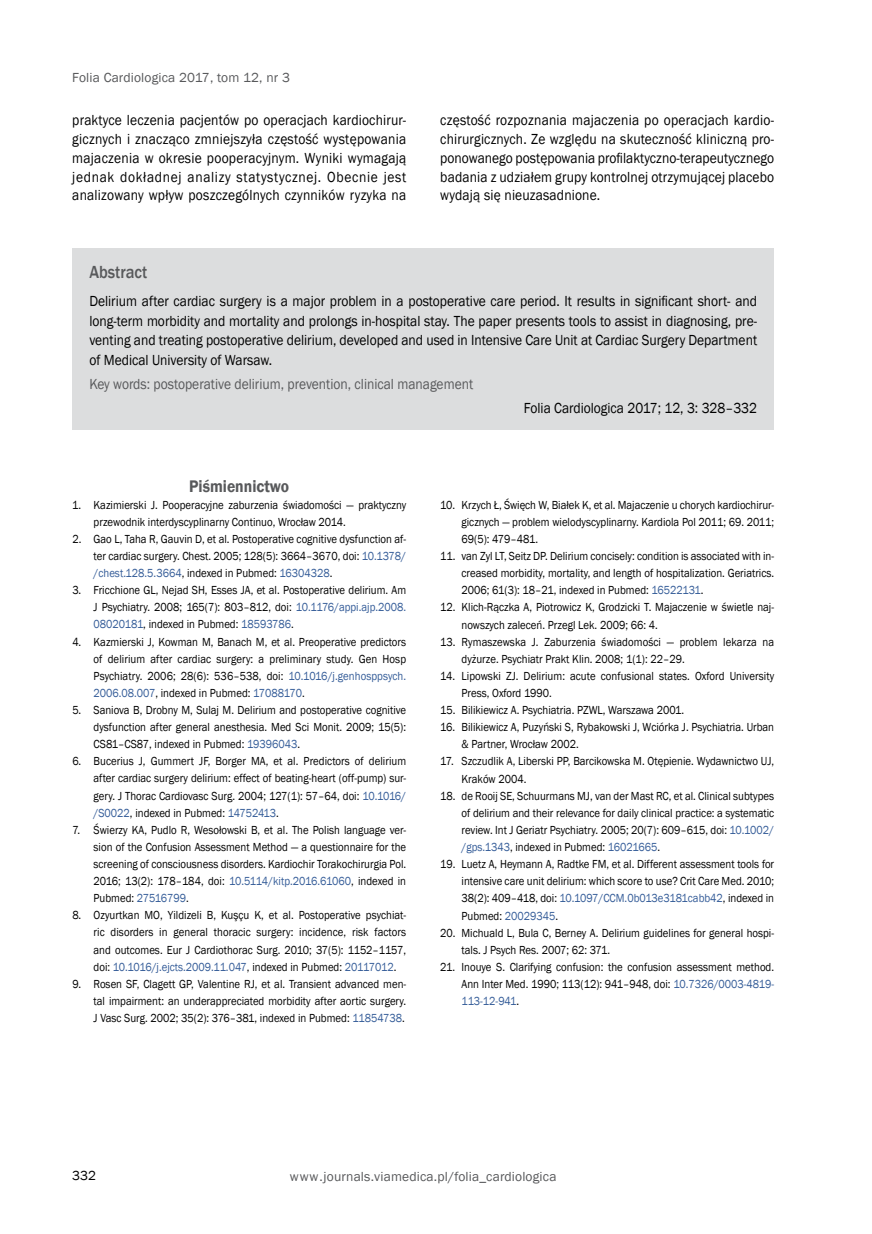
<style>
.page{position:relative;width:872px;height:1234px;background:#fff}
.page>*{position:absolute;margin:0;border:0;box-sizing:border-box;transform-origin:0 0}
.t1{font:500 18px "Franklin Gothic";color:#58595b;scale:.9 1}
.t2{font:600 17.25px "Franklin Gothic";color:#58595b;scale:.9 1}
.t3{font:15px/18.8px "Franklin Gothic";letter-spacing:.01em;color:#000;text-align:justify;scale:.9 1}
.t4{font:15px "Franklin Gothic";color:#58595b;scale:.9 1}
.t5{font:13.5px "Franklin Gothic";letter-spacing:.01em;color:#58595b}
.t6{font:13.5px "Franklin Gothic";color:#000}
.t7{font:12px/17.1px "Franklin Gothic";color:#000;text-align:justify;scale:.9 1}
.s1{color:#345c98}
</style>
<div class="page">
<div style="left:72px;top:248px;width:702px;height:182px;background:#dcddde"></div>
<p class="t5" style="left:72px;top:69px;width:219px">Folia Cardiologica 2017, tom 12, nr 3</p>
<p class="t3" style="left:72px;top:111px;width:372px">praktyce leczenia pacjentów po operacjach kardiochirur&shy;gicznych i znacząco zmniejszyła częstość występowania majaczenia w okresie pooperacyjnym. Wyniki wymagają jednak dokładnej analizy statystycznej. Obecnie jest analizowany wpływ poszczególnych czynników ryzyka na</p>
<p class="t3" style="left:440px;top:111px;width:372px">częstość rozpoznania majaczenia po operacjach kardio&shy;chirurgicznych. Ze względu na skuteczność kliniczną pro&shy;ponowanego postępowania profilaktyczno-terapeutycznego badania z udziałem grupy kontrolnej otrzymującej placebo wydają się nieuzasadnione.</p>
<h1 class="t1" style="left:89px;top:261px;width:66px">Abstract</h1>
<p class="t3" style="left:89px;top:291px;width:743px;line-height:19.5px">Delirium after cardiac surgery is a major problem in a postoperative care period. It results in significant short- and long-term morbidity and mortality and prolongs in-hospital stay. The paper presents tools to assist in diagnosing, pre&shy;venting and treating postoperative delirium, developed and used in Intensive Care Unit at Cardiac Surgery Department of Medical University of Warsaw.</p>
<p class="t4" style="left:89px;top:375px;width:428px">Key words: postoperative delirium, prevention, clinical management</p>
<p class="t3" style="left:524px;top:399px;width:261px">Folia Cardiologica 2017; 12, 3: 328–332</p>
<h2 class="t2" style="left:189px;top:475px;width:113px">Piśmiennictwo</h2>
<p class="t7" style="left:94px;top:496px;width:349px;text-indent:-21px">1. Kazimierski J. Pooperacyjne zaburzenia świadomości — praktyczny przewodnik interdyscyplinarny Continuo, Wrocław 2014.</p>
<p class="t7" style="left:94px;top:530px;width:349px;text-indent:-21px">2. Gao L, Taha R, Gauvin D, et al. Postoperative cognitive dysfunction af&shy;ter cardiac surgery. Chest. 2005; 128(5): 3664–3670, doi: <span class="s1">10.1378/ /chest.128.5.3664</span>, indexed in Pubmed: <span class="s1">16304328</span>.</p>
<p class="t7" style="left:94px;top:581px;width:349px;text-indent:-21px">3. Fricchione GL, Nejad SH, Esses JA, et al. Postoperative delirium. Am J Psychiatry. 2008; 165(7): 803–812, doi: <span class="s1">10.1176/appi.ajp.2008.<br>08020181</span>, indexed in Pubmed: <span class="s1">18593786</span>.</p>
<p class="t7" style="left:94px;top:633px;width:349px;text-indent:-21px">4. Kazmierski J, Kowman M, Banach M, et al. Preoperative predictors of delirium after cardiac surgery: a preliminary study. Gen Hosp Psychiatry. 2006; 28(6): 536–538, doi: <span class="s1">10.1016/j.genhosppsych.<br>2006.08.007</span>, indexed in Pubmed: <span class="s1">17088170</span>.</p>
<p class="t7" style="left:94px;top:701px;width:349px;text-indent:-21px">5. Saniova B, Drobny M, Sulaj M. Delirium and postoperative cognitive dysfunction after general anesthesia. Med Sci Monit. 2009; 15(5):<br>CS81–CS87, indexed in Pubmed: <span class="s1">19396043</span>.</p>
<p class="t7" style="left:94px;top:752px;width:349px;text-indent:-21px">6. Bucerius J, Gummert JF, Borger MA, et al. Predictors of delirium after cardiac surgery delirium: effect of beating-heart (off-pump) sur&shy;gery. J Thorac Cardiovasc Surg. 2004; 127(1): 57–64, doi: <span class="s1">10.1016/ /S0022</span>, indexed in Pubmed: <span class="s1">14752413</span>.</p>
<p class="t7" style="left:94px;top:821px;width:349px;text-indent:-21px">7. Świerzy KA, Pudlo R, Wesołowski B, et al. The Polish language ver&shy;sion of the Confusion Assessment Method — a questionnaire for the screening of consciousness disorders. Kardiochir Torakochirurgia Pol.<br>2016; 13(2): 178–184, doi: <span class="s1">10.5114/kitp.2016.61060</span>, indexed in Pubmed: <span class="s1">27516799</span>.</p>
<p class="t7" style="left:94px;top:906px;width:349px;text-indent:-21px">8. Ozyurtkan MO, Yildizeli B, Kuşçu K, et al. Postoperative psychiat&shy;ric disorders in general thoracic surgery: incidence, risk factors and outcomes. Eur J Cardiothorac Surg. 2010; 37(5): 1152–1157, doi: <span class="s1">10.1016/j.ejcts.2009.11.047</span>, indexed in Pubmed: <span class="s1">20117012</span>.</p>
<p class="t7" style="left:94px;top:975px;width:349px;text-indent:-21px">9. Rosen SF, Clagett GP, Valentine RJ, et al. Transient advanced men&shy;tal impairment: an underappreciated morbidity after aortic surgery.<br>J Vasc Surg. 2002; 35(2): 376–381, indexed in Pubmed: <span class="s1">11854738</span>.</p>
<p class="t7" style="left:461px;top:496px;width:349px;text-indent:-21px">10. Krzych Ł, Święch W, Białek K, et al. Majaczenie u chorych kardiochirur&shy;gicznych — problem wielodyscyplinarny. Kardiola Pol 2011; 69. 2011; 69(5): 479–481.</p>
<p class="t7" style="left:461px;top:547px;width:349px;text-indent:-21px">11. van Zyl LT, Seitz DP. Delirium concisely: condition is associated with in&shy;creased morbidity, mortality, and length of hospitalization. Geriatrics.<br>2006; 61(3): 18–21, indexed in Pubmed: <span class="s1">16522131</span>.</p>
<p class="t7" style="left:461px;top:599px;width:349px;text-indent:-21px">12. Klich-Rączka A, Piotrowicz K, Grodzicki T. Majaczenie w świetle naj&shy;nowszych zaleceń. Przegl Lek. 2009; 66: 4.</p>
<p class="t7" style="left:461px;top:633px;width:349px;text-indent:-21px">13. Rymaszewska J. Zaburzenia świadomości — problem lekarza na dyżurze. Psychiatr Prakt Klin. 2008; 1(1): 22–29.</p>
<p class="t7" style="left:461px;top:667px;width:349px;text-indent:-21px">14. Lipowski ZJ. Delirium: acute confusional states. Oxford University<br>Press, Oxford 1990.</p>
<p class="t7" style="left:440px;top:701px;width:272px">15. Bilikiewicz A. Psychiatria. PZWL, Warszawa 2001.</p>
<p class="t7" style="left:461px;top:718px;width:349px;text-indent:-21px">16. Bilikiewicz A, Puzyński S, Rybakowski J, Wciórka J. Psychiatria. Urban &amp; Partner, Wrocław 2002.</p>
<p class="t7" style="left:461px;top:753px;width:349px;text-indent:-21px">17. Szczudlik A, Liberski PP, Barcikowska M. Otępienie. Wydawnictwo UJ,<br>Kraków 2004.</p>
<p class="t7" style="left:461px;top:787px;width:349px;text-indent:-21px">18. de Rooij SE, Schuurmans MJ, van der Mast RC, et al. Clinical subtypes of delirium and their relevance for daily clinical practice: a systematic review. Int J Geriatr Psychiatry. 2005; 20(7): 609–615, doi: <span class="s1">10.1002/ /gps.1343</span>, indexed in Pubmed: <span class="s1">16021665</span>.</p>
<p class="t7" style="left:461px;top:855px;width:349px;text-indent:-21px">19. Luetz A, Heymann A, Radtke FM, et al. Different assessment tools for intensive care unit delirium: which score to use? Crit Care Med. 2010; 38(2): 409–418, doi: <span class="s1">10.1097/CCM.0b013e3181cabb42</span>, indexed in Pubmed: <span class="s1">20029345</span>.</p>
<p class="t7" style="left:461px;top:924px;width:349px;text-indent:-21px">20. Michuald L, Bula C, Berney A. Delirium guidelines for general hospi&shy;tals. J Psych Res. 2007; 62: 371.</p>
<p class="t7" style="left:461px;top:958px;width:349px;text-indent:-21px">21. Inouye S. Clarifying confusion: the confusion assessment method.<br>Ann Inter Med. 1990; 113(12): 941–948, doi: <span class="s1">10.7326/0003-4819- 113-12-941</span>.</p>
<p class="t6" style="left:72px;top:1166px;width:25px">332</p>
<p class="t5" style="left:290px;top:1168px;width:268px">www.journals.viamedica.pl/folia_cardiologica</p>
</div>
